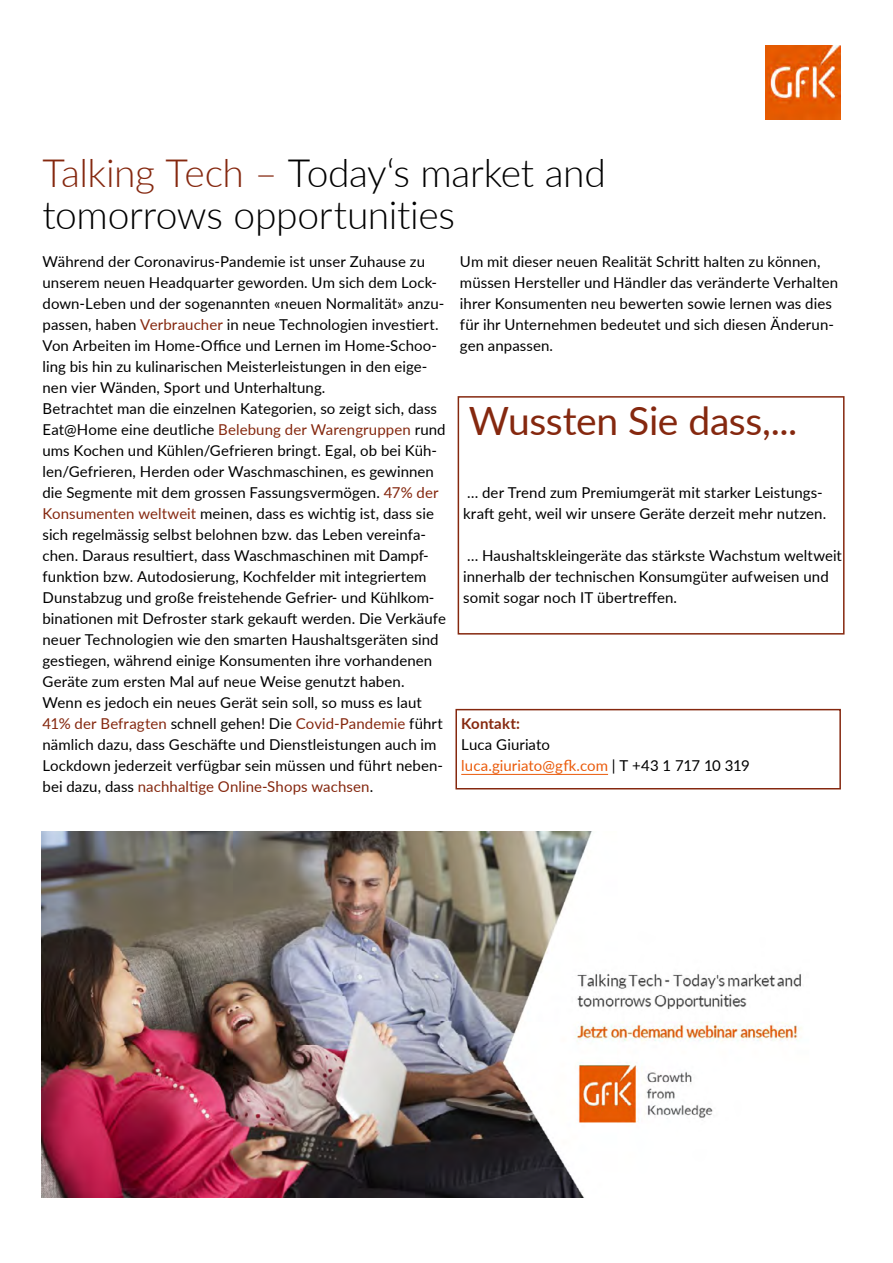
<style>
.page{position:relative;width:893px;height:1263px;background:#fff}
.page>*{position:absolute;margin:0;border:0;box-sizing:border-box;transform-origin:0 0}
.t1{font:300 39px/42.8px "Lato";letter-spacing:-.01em;color:#000}
.t2{font:39px "Lato";letter-spacing:-.01em;color:#85280f}
.t3{font:15px/21px "Lato";letter-spacing:.005em;color:#000}
.t4{font:700 15px "Lato";letter-spacing:.01em;color:#85280f}
.s1{color:#85280f}
.s2{color:#ea5b0b}
</style>
<div class="page">
<img style="left:765px;top:45px;width:75px;height:75px">
<img style="left:41px;top:832px;width:761px;height:365px">
<div style="left:458px;top:396px;width:386px;height:238px;border:2px solid #85280f"></div>
<hr style="left:461px;top:774px;width:147px;height:1px;background:#ea5b0b">
<div style="left:455px;top:709px;width:386px;height:80px;border:2px solid #85280f"></div>
<h1 class="t1" style="left:43px;top:150px;width:565px"><span class="s1">Talking Tech –</span> Today‘s market and tomorrows opportunities</h1>
<p class="t3" style="left:43px;top:250px;width:405px">Während der Coronavirus-Pandemie ist unser Zuhause zu unserem neuen Headquarter geworden. Um sich dem Lock&shy;down-Leben und der sogenannten «neuen Normalität» anzu&shy;passen, haben <span class="s1">Verbraucher</span> in neue Technologien investiert.<br>Von Arbeiten im Home-Office und Lernen im Home-Schoo&shy;ling bis hin zu kulinarischen Meisterleistungen in den eige&shy;nen vier Wänden, Sport und Unterhaltung.<br>Betrachtet man die einzelnen Kategorien, so zeigt sich, dass Eat@Home eine deutliche <span class="s1">Belebung der Warengruppen</span> rund ums Kochen und Kühlen/Gefrieren bringt. Egal, ob bei Küh&shy;len/Gefrieren, Herden oder Waschmaschinen, es gewinnen die Segmente mit dem grossen Fassungsvermögen. <span class="s1">47% der Konsumenten weltweit</span> meinen, dass es wichtig ist, dass sie sich regelmässig selbst belohnen bzw. das Leben vereinfa&shy;chen. Daraus resultiert, dass Waschmaschinen mit Dampf&shy;funktion bzw. Autodosierung, Kochfelder mit integriertem Dunstabzug und große freistehende Gefrier- und Kühlkom&shy;binationen mit Defroster stark gekauft werden. Die Verkäufe neuer Technologien wie den smarten Haushaltsgeräten sind gestiegen, während einige Konsumenten ihre vorhandenen Geräte zum ersten Mal auf neue Weise genutzt haben.<br>Wenn es jedoch ein neues Gerät sein soll, so muss es laut <span class="s1">41% der Befragten</span> schnell gehen! Die <span class="s1">Covid-Pandemie</span> führt nämlich dazu, dass Geschäfte und Dienstleistungen auch im Lockdown jederzeit verfügbar sein müssen und führt neben&shy;bei dazu, dass <span class="s1">nachhaltige Online-Shops wachsen</span>.</p>
<p class="t3" style="left:460px;top:250px;width:380px">Um mit dieser neuen Realität Schritt halten zu können, müssen Hersteller und Händler das veränderte Verhalten ihrer Konsumenten neu bewerten sowie lernen was dies für ihr Unternehmen bedeutet und sich diesen Änderun&shy;gen anpassen.</p>
<h1 class="t2" style="left:469px;top:393px;width:330px">Wussten Sie dass,...</h1>
<p class="t3" style="left:463px;top:481px;width:365px">… der Trend zum Premiumgerät mit starker Leistungs&shy;kraft geht, weil wir unsere Geräte derzeit mehr nutzen.</p>
<p class="t3" style="left:463px;top:544px;width:380px">… Haushaltskleingeräte das stärkste Wachstum weltweit innerhalb der technischen Konsumgüter aufweisen und somit sogar noch IT übertreffen.</p>
<p class="t4" style="left:461px;top:712px;width:60px">Kontakt:</p>
<p class="t3" style="left:461px;top:733px;width:290px">Luca Giuriato<br><span class="s2">luca.giuriato@gfk.com</span> | T +43 1 717 10 319</p>
</div>
